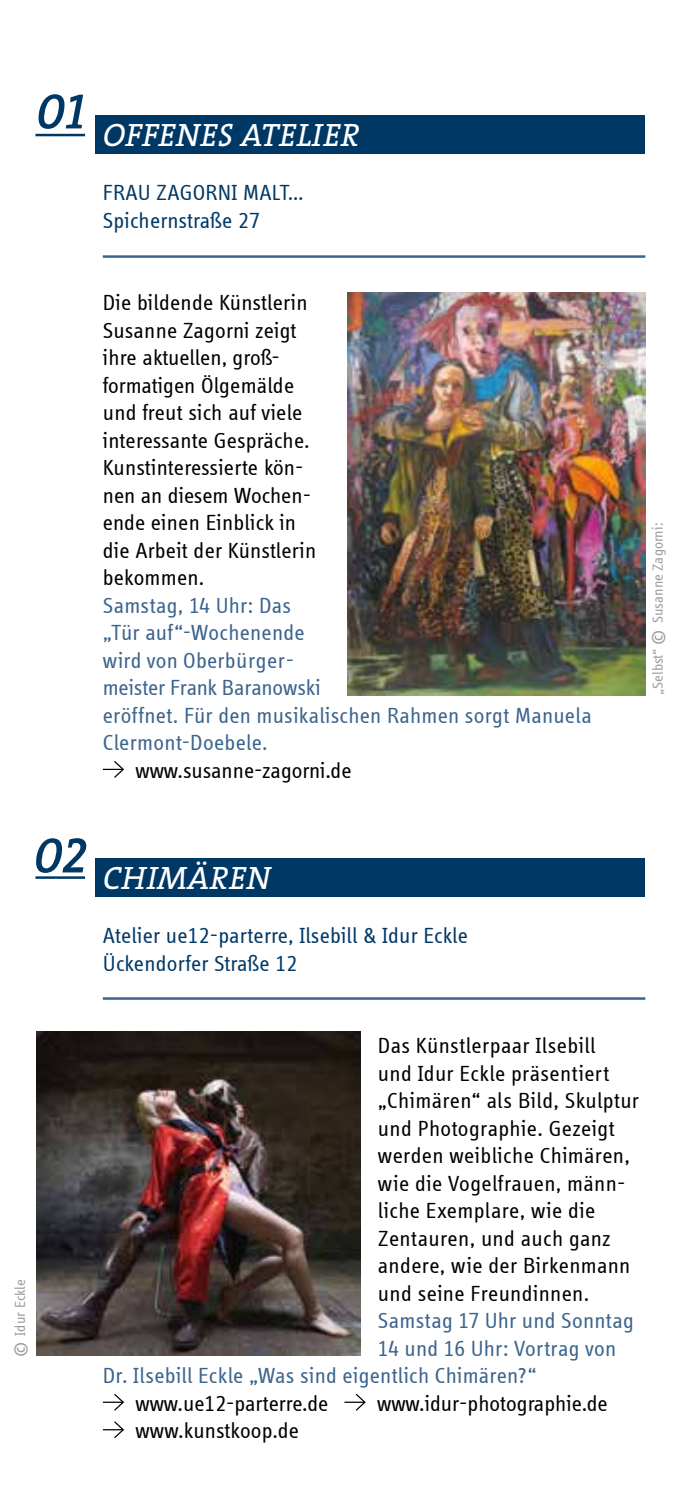
<style>
.page{position:relative;width:695px;height:1489px;background:#fff}
.page>*{position:absolute;margin:0;border:0;box-sizing:border-box;transform-origin:0 0}
.t1{font:italic 50px "The Serif Semi Bold Caps";color:#003865}
.t2{font:italic 32.5px "The Serif";letter-spacing:.01em;color:#fff}
.t3{font:22.5px/27.5px "Info Display Offc";letter-spacing:.01em;color:#000}
.t4{font:22.5px/27.5px "Info Display Offc";letter-spacing:.01em;color:#3b648d}
.t5{font:22.5px/27.5px "Info Display Offc";letter-spacing:.01em;color:#003865}
.t6{font:15px "Info Display Offc";letter-spacing:.005em;color:#9d9d9c}
.s1{font-size:20px}
</style>
<div class="page">
<hr style="left:103px;top:255px;width:542px;height:3px;background:#3b648d">
<div style="left:95px;top:115px;width:550px;height:39px;background:#003865"></div>
<hr style="left:103px;top:768px;width:20px;height:2px;background:#000">
<svg style="left:113px;top:761px;width:11px;height:17px"></svg>
<img style="left:347px;top:293px;width:298px;height:402px">
<hr style="left:35px;top:134px;width:50px;height:2px;background:#003865">
<div style="left:95px;top:858px;width:550px;height:39px;background:#003865"></div>
<hr style="left:103px;top:997px;width:542px;height:2px;background:#3b648d">
<svg style="left:103px;top:1393px;width:21px;height:18px"></svg>
<svg style="left:344px;top:1393px;width:22px;height:18px"></svg>
<hr style="left:103px;top:1428px;width:20px;height:2px;background:#000">
<svg style="left:113px;top:1421px;width:11px;height:18px"></svg>
<img style="left:37px;top:1031px;width:323px;height:323px">
<hr style="left:35px;top:876px;width:50px;height:2px;background:#003865">
<h1 class="t1" style="left:36px;top:70px;width:50px">01</h1>
<h2 class="t2" style="left:103px;top:108px;width:258px">OFFENES ATELIER</h2>
<p class="t5" style="left:103px;top:179px;width:202px">FRAU ZAGORNI MALT…<br>Spichernstraße 27</p>
<p class="t3" style="left:103px;top:289px;width:215px">Die bildende Künstlerin<br>Susanne Zagorni zeigt ihre aktuellen, groß&shy;formatigen Ölgemälde und freut sich auf viele interessante Gespräche.<br>Kunstinteressierte kön&shy;nen an diesem Wochen&shy;ende einen Einblick in die Arbeit der Künstlerin bekommen.</p>
<p class="t4" style="left:103px;top:591px;width:490px">Samstag, 14 Uhr: Das<br>„Tür auf“-Wochenende<br>wird von Oberbürger-<br>meister Frank Baranowski<br>eröffnet. Für den musikalischen Rahmen sorgt Manuela<br>Clermont-Doebele.</p>
<p class="t3" style="left:135px;top:756px;width:217px">www.susanne-zagorni.de</p>
<h1 class="t1" style="left:34px;top:813px;width:55px">02</h1>
<h2 class="t2" style="left:103px;top:850px;width:169px">CHIMÄREN</h2>
<p class="t5" style="left:103px;top:921px;width:366px">Atelier ue12-parterre, Ilsebill &amp; Idur Eckle<br>Ückendorfer Straße 12</p>
<p class="t6" style="left:650px;top:695px;width:174px;rotate:-90deg">„Selbst“ <span class="s1">©</span> Susanne Zagorni:</p>
<p class="t6" style="left:12px;top:1356px;width:79px;rotate:-90deg"><span class="s1">©</span> Idur Eckle</p>
<p class="t3" style="left:378px;top:1031px;width:262px">Das Künstlerpaar Ilsebill<br>und Idur Eckle präsentiert „Chimären“ als Bild, Skulptur und Photographie. Gezeigt werden weibliche Chimären, wie die Vogelfrauen, männ&shy;liche Exemplare, wie die<br>Zentauren, und auch ganz andere, wie der Birkenmann und seine Freundinnen.</p>
<p class="t4" style="left:378px;top:1306px;width:257px">Samstag 17 Uhr und Sonntag</p>
<p class="t4" style="left:378px;top:1334px;width:240px">14 und 16 Uhr: Vortrag von</p>
<p class="t4" style="left:103px;top:1361px;width:435px">Dr. Ilsebill Eckle „Was sind eigentlich Chimären?“</p>
<p class="t3" style="left:135px;top:1389px;width:194px">www.ue12-parterre.de</p>
<p class="t3" style="left:377px;top:1389px;width:232px">www.idur-photographie.de</p>
<p class="t3" style="left:135px;top:1416px;width:165px">www.kunstkoop.de</p>
</div>
